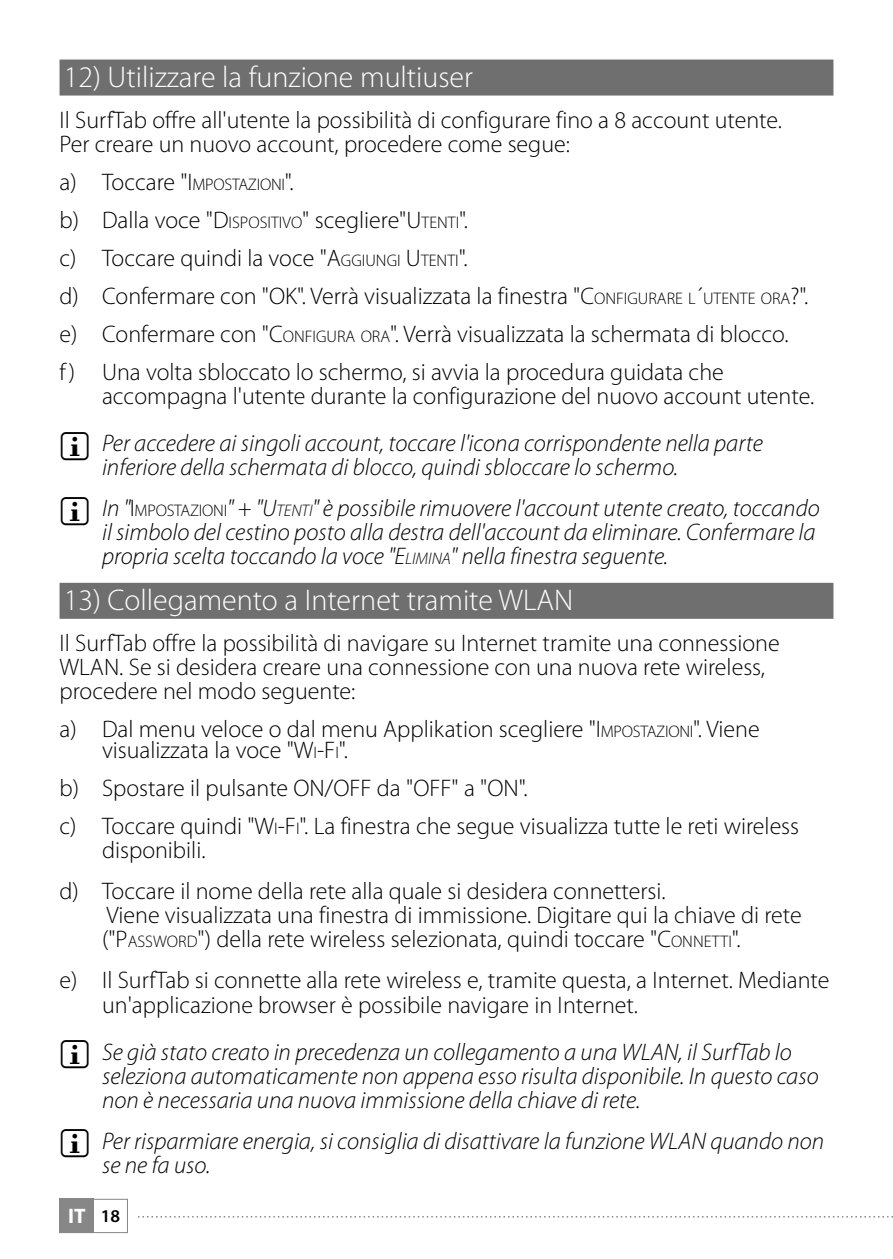
<style>
.page{position:relative;width:893px;height:1259px;background:#fff}
.page>*{position:absolute;margin:0;border:0;box-sizing:border-box;transform-origin:0 0}
.t1{font:300 30px "Myriad Pro";color:#fff}
.t2{font:300 24px/38.1px "Myriad Pro";color:#000}
.t3{font:italic 300 24px/24px "Myriad Pro";color:#000}
.t4{font:700 21px "Myriad Pro";color:#fff}
.s1{font-style:inherit}
.s2{font-size:16.8px}
.s3{font-style:normal}
.s4{font-style:normal;font-size:16.8px}
.s5{font-weight:600;font-size:18px;color:#000}
</style>
<div class="page">
<div style="left:60px;top:1199px;width:34px;height:34px;background:#878787"></div>
<div style="left:60px;top:1199px;width:68px;height:34px;border:1px solid #878787"></div>
<svg style="left:138px;top:1216px;width:755px;height:1px"></svg>
<div style="left:60px;top:60px;width:773px;height:36px;background:#706f6f"></div>
<div style="left:60px;top:583px;width:773px;height:36px;background:#706f6f"></div>
<p class="t1" style="left:64px;top:61px;width:411px">12) Utilizzare la funzione multiuser</p>
<p class="t2" style="left:60px;top:108px;width:724px;line-height:24px">Il SurfTab offre all'utente la possibilità di configurare fino a 8 account utente.<br>Per creare un nuovo account, procedere come segue:</p>
<p class="t2" style="left:60px;top:163px;width:750px">a) Toccare "<span class="s1">I</span> <span class="s2">MPOSTAZIONI</span>".<br>b) Dalla voce "<span class="s1">D</span> <span class="s2">ISPOSITIVO</span>" scegliere"<span class="s1">U</span><span class="s2">TENTI</span>".<br>c) Toccare quindi la voce "<span class="s1">A</span><span class="s2">GGIUNGI</span> <span class="s1">U</span><span class="s2">TENTI</span>".<br>d) Confermare con "<span class="s1">OK</span>". Verrà visualizzata la finestra "<span class="s1">C</span><span class="s2">ONFIGURARE L</span><span class="s1">´</span><span class="s2">UTENTE ORA</span><span class="s1">?</span>". e) Confermare con "<span class="s1">C</span><span class="s2">ONFIGURA ORA</span>". Verrà visualizzata la schermata di blocco.<br>f ) Una volta sbloccato lo schermo, si avvia la procedura guidata che</p>
<p class="t2" style="left:102px;top:377px;width:714px">accompagna l'utente durante la configurazione del nuovo account utente.</p>
<p class="t3" style="left:102px;top:432px;width:662px">Per accedere ai singoli account, toccare l'icona corrispondente nella parte inferiore della schermata di blocco, quindi sbloccare lo schermo.</p>
<p class="t3" style="left:102px;top:497px;width:719px">In "<span class="s3">I</span> <span class="s4">MPOSTAZIONI</span>" + "<span class="s1">U</span><span class="s2">TENTI</span>" è possibile rimuovere l'account utente creato, toccando il simbolo del cestino posto alla destra dell'account da eliminare. Confermare la propria scelta toccando la voce "<span class="s1">E</span><span class="s2">LIMINA</span>" nella finestra seguente.</p>
<p class="t1" style="left:64px;top:584px;width:511px">13) Collegamento a Internet tramite WLAN</p>
<p class="t2" style="left:60px;top:632px;width:722px;line-height:24px">Il SurfTab offre la possibilità di navigare su Internet tramite una connessione<br>WLAN. Se si desidera creare una connessione con una nuova rete wireless, procedere nel modo seguente:</p>
<p class="t2" style="left:102px;top:719px;width:659px;line-height:21px;text-indent:-43px">a) Dal menu veloce o dal menu Applikation scegliere "<span class="s1">I</span> <span class="s2">MPOSTAZIONI</span>". Viene visualizzata la voce "<span class="s1">W</span><span class="s2">I</span><span class="s1">-F</span> <span class="s2">I</span>".</p>
<p class="t2" style="left:60px;top:769px;width:741px">b) Spostare il pulsante ON/OFF da "<span class="s1">OFF</span>" a "<span class="s1">ON</span> ".<br>c) Toccare quindi "<span class="s1">W</span><span class="s2">I</span><span class="s1">-F</span> <span class="s2">I</span>". La finestra che segue visualizza tutte le reti wireless</p>
<p class="t2" style="left:60px;top:830px;width:608px;line-height:41.1px;text-indent:43px">disponibili.<br>d) Toccare il nome della rete alla quale si desidera connettersi.</p>
<p class="t2" style="left:102px;top:904px;width:701px;line-height:24px">Viene visualizzata una finestra di immissione. Digitare qui la chiave di rete ("<span class="s1">P</span><span class="s2">ASSWORD</span>") della rete wireless selezionata, quindi toccare "<span class="s1">C</span><span class="s2">ONNETTI</span>".</p>
<p class="t2" style="left:102px;top:969px;width:729px;line-height:24px;text-indent:-43px">e) Il SurfTab si connette alla rete wireless e, tramite questa, a Internet. Mediante un'applicazione browser è possibile navigare in Internet.</p>
<p class="t3" style="left:102px;top:1040px;width:718px">Se già stato creato in precedenza un collegamento a una WLAN, il SurfTab lo seleziona automaticamente non appena esso risulta disponibile. In questo caso non è necessaria una nuova immissione della chiave di rete.</p>
<p class="t3" style="left:102px;top:1129px;width:724px">Per risparmiare energia, si consiglia di disattivare la funzione WLAN quando non se ne fa uso.</p>
<p class="t4" style="left:68px;top:1202px;width:53px">IT <span class="s5">18</span></p>
</div>
